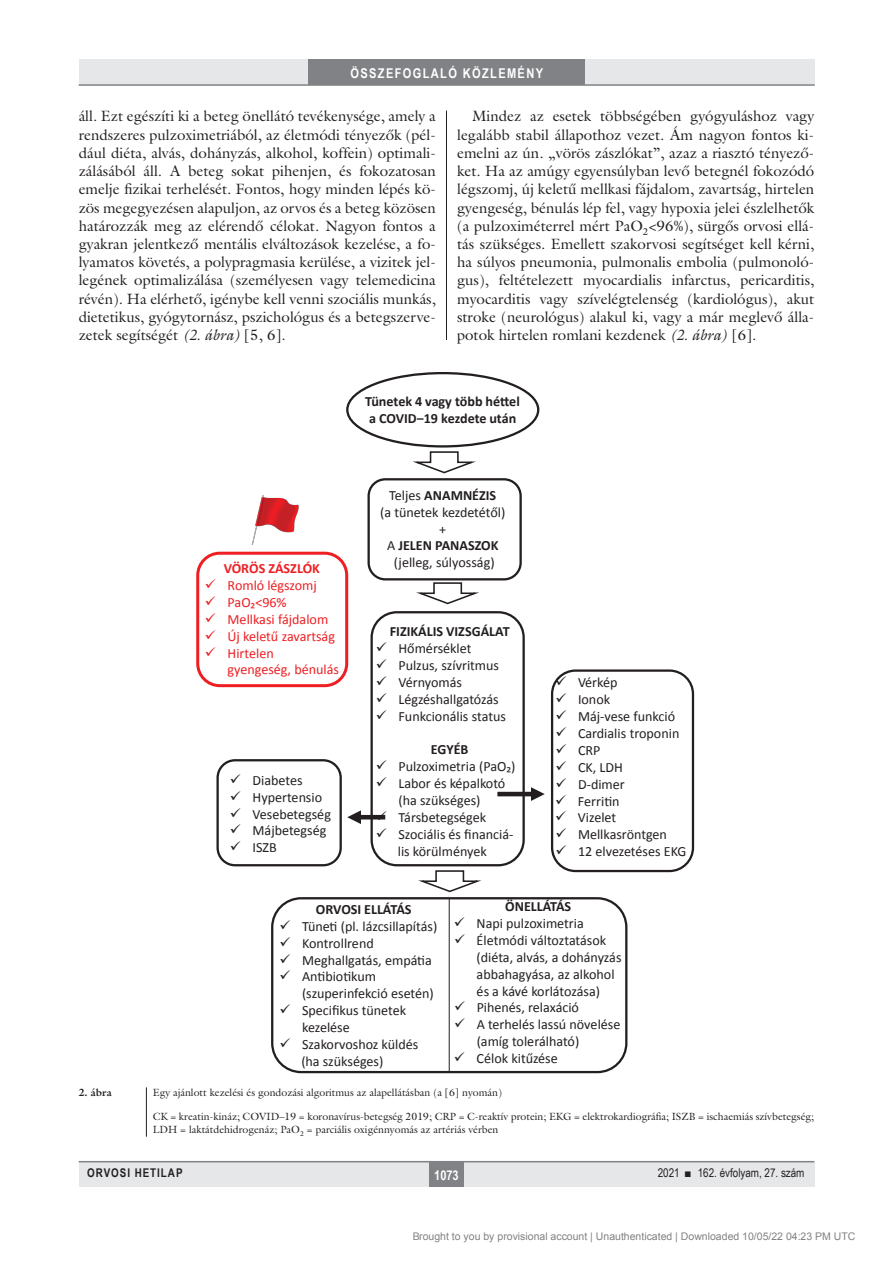
<style>
.page{position:relative;width:893px;height:1263px;background:#fff}
.page>*{position:absolute;margin:0;border:0;box-sizing:border-box;transform-origin:0 0}
.Body_Text{font:15px/18.3px "Galliard Reg";color:#231f20;text-align:justify}
.t1{font:14.1px/17px "Calibri";color:#231f20}
.t2{font:700 14.1px/17px "Calibri";color:#231f20}
.t3{font:14.1px/17px "Calibri";color:#ee1f23}
.t4{font:700 14.1px "Calibri";color:#ee1f23}
.t5{font:700 13.5px "Arial Narrow";letter-spacing:.1em;color:#fff}
.t6{font:12px "Arial Narrow";color:#231f20}
.t7{font:700 12px "Arial Narrow";letter-spacing:.08em;color:#231f20}
.kepalairas2{font:10.5px/13.5px "Galliard Reg";color:#231f20}
.t8{font:10.5px "Arial";color:rgb(0 0 0/.5)}
.kepalairas1{font:700 10.5px "Galliard Reg";color:#231f20}
.s1{font-style:italic}
.s2{font-weight:700}
</style>
<div class="page">
<div style="left:79px;top:1161px;width:735px;height:25px;background:#e6e7e9"></div>
<div style="left:429px;top:1161px;width:34px;height:25px;background:#808285"></div>
<hr style="left:79px;top:1161px;width:735px;height:1px;background:#808285">
<div style="left:79px;top:60px;width:735px;height:25px;background:#e6e7e9"></div>
<div style="left:308px;top:60px;width:277px;height:25px;background:#808285"></div>
<hr style="left:79px;top:84px;width:736px;height:2px;background:#808285">
<hr style="left:446px;top:111px;width:1px;height:1026px;background:#231f20">
<div style="left:346px;top:372px;width:193px;height:75px;border:2px solid #231f20;border-radius:50%"></div>
<svg style="left:415px;top:451px;width:61px;height:23px"></svg>
<div style="left:367px;top:478px;width:155px;height:102px;border:2px solid #231f20;border-radius:17px"></div>
<svg style="left:418px;top:582px;width:61px;height:23px"></svg>
<div style="left:370px;top:611px;width:155px;height:255px;border:2px solid #231f20;border-radius:25px"></div>
<svg style="left:420px;top:870px;width:61px;height:23px"></svg>
<div style="left:271px;top:897px;width:356px;height:176px;border:2px solid #231f20;border-radius:29px"></div>
<hr style="left:449px;top:898px;width:1px;height:174px;background:#231f20">
<svg style="left:497px;top:787px;width:48px;height:14px"></svg>
<div style="left:551px;top:669px;width:143px;height:203px;border:2px solid #231f20;border-radius:23px"></div>
<svg style="left:347px;top:810px;width:38px;height:14px"></svg>
<div style="left:216px;top:759px;width:126px;height:107px;border:2px solid #231f20;border-radius:17px"></div>
<div style="left:196px;top:552px;width:152px;height:135px;border:3px solid #ee1f23;border-radius:22px"></div>
<img style="left:251px;top:495px;width:48px;height:50px">
<hr style="left:146px;top:1087px;width:1px;height:50px;background:#231f20">
<p class="t5" style="left:350px;top:63px;width:194px">ÖSSZEFOGLALÓ KÖZLEMÉNY</p>
<p class="Body_Text" style="left:79px;top:107px;width:359px">áll. Ezt egészíti ki a beteg önellátó tevékenysége, amely a rendszeres pulzoximetriából, az életmódi tényezők (pél&shy;dául diéta, alvás, dohányzás, alkohol, koffein) optimali&shy;zálásából áll. A beteg sokat pihenjen, és fokozatosan emelje fizikai terhelését. Fontos, hogy minden lépés kö&shy;zös megegyezésen alapuljon, az orvos és a beteg közösen határozzák meg az elérendő célokat. Nagyon fontos a gyakran jelentkező mentális elváltozások kezelése, a fo&shy;lyamatos követés, a polypragmasia kerülése, a vizitek jel&shy;legének optimalizálása (személyesen vagy telemedicina révén). Ha elérhető, igénybe kell venni szociális munkás, dietetikus, gyógytornász, pszichológus és a betegszerve&shy;zetek segítségét <span class="s1">(2. ábra)</span> [5, 6].</p>
<p class="Body_Text" style="left:457px;top:107px;width:359px;text-indent:15px">Mindez az esetek többségében gyógyuláshoz vagy legalább stabil állapothoz vezet. Ám nagyon fontos ki&shy;emelni az ún. „vörös zászlókat”, azaz a riasztó tényező&shy;ket. Ha az amúgy egyensúlyban levő betegnél fokozódó légszomj, új keletű mellkasi fájdalom, zavartság, hirtelen gyengeség, bénulás lép fel, vagy hypoxia jelei észlelhetők (a pulzoximéterrel mért PaO<sub>2</sub>&lt;96%), sürgős orvosi ellá&shy;tás szükséges. Emellett szakorvosi segítséget kell kérni, ha súlyos pneumonia, pulmonalis embolia (pulmonoló&shy;gus), feltételezett myocardialis infarctus, pericarditis, myocarditis vagy szívelégtelenség (kardiológus), akut stroke (neurológus) alakul ki, vagy a már meglevő álla&shy;potok hirtelen romlani kezdenek <span class="s1">(2. ábra)</span> [6].</p>
<p class="t4" style="left:224px;top:559px;width:98px">VÖRÖS ZÁSZLÓK</p>
<p class="t3" style="left:205px;top:577px;width:113px">✓ Romló légszomj</p>
<p class="t3" style="left:205px;top:594px;width:83px">✓ PaO₂&lt;96%</p>
<p class="t3" style="left:205px;top:611px;width:125px">✓ Mellkasi fájdalom</p>
<p class="t3" style="left:205px;top:627px;width:132px">✓ Új keletű zavartság</p>
<p class="t3" style="left:228px;top:644px;width:113px;text-indent:-23px">✓ Hirtelen gyengeség, bénulás</p>
<p class="t1" style="left:230px;top:772px;width:74px">✓ Diabetes</p>
<p class="t1" style="left:230px;top:788px;width:94px">✓ Hypertensio</p>
<p class="t1" style="left:230px;top:805px;width:103px">✓ Vesebetegség</p>
<p class="t1" style="left:230px;top:822px;width:98px">✓ Májbetegség</p>
<p class="t1" style="left:230px;top:839px;width:48px">✓ ISZB</p>
<p class="t2" style="left:365px;top:393px;width:156px">Tünetek 4 vagy több héttel a COVID‒19 kezdete után</p>
<p class="t1" style="left:380px;top:487px;width:127px;text-align:center">Teljes <span class="s2">ANAMNÉZIS<br></span>(a tünetek kezdetétől) +<br>A <span class="s2">JELEN PANASZOK </span>(jelleg, súlyosság)</p>
<p class="t2" style="left:390px;top:623px;width:121px">FIZIKÁLIS VIZSGÁLAT</p>
<p class="t1" style="left:376px;top:640px;width:97px">✓ Hőmérséklet</p>
<p class="t1" style="left:376px;top:657px;width:125px">✓ Pulzus, szívritmus</p>
<p class="t1" style="left:376px;top:674px;width:88px">✓ Vérnyomás</p>
<p class="t1" style="left:376px;top:691px;width:124px">✓ Légzéshallgatózás</p>
<p class="t1" style="left:376px;top:707px;width:132px">✓ Funkcionális status</p>
<p class="t2" style="left:431px;top:741px;width:39px">EGYÉB</p>
<p class="t1" style="left:376px;top:758px;width:141px">✓ Pulzoximetria (PaO₂)</p>
<p class="t1" style="left:376px;top:775px;width:131px;text-align:center">✓ Labor és képalkotó (ha szükséges)</p>
<p class="t1" style="left:376px;top:809px;width:112px">✓ Társbetegségek</p>
<p class="t1" style="left:376px;top:826px;width:139px;text-align:center">✓ Szociális és financiá&shy;lis körülmények</p>
<p class="t1" style="left:555px;top:674px;width:64px">✓ Vérkép</p>
<p class="t1" style="left:555px;top:691px;width:56px">✓ Ionok</p>
<p class="t1" style="left:555px;top:708px;width:121px">✓ Máj-vese funkció</p>
<p class="t1" style="left:555px;top:725px;width:126px">✓ Cardialis troponin</p>
<p class="t1" style="left:555px;top:742px;width:47px">✓ CRP</p>
<p class="t1" style="left:555px;top:759px;width:69px">✓ CK, LDH</p>
<p class="t1" style="left:555px;top:775px;width:71px">✓ D-dimer</p>
<p class="t1" style="left:555px;top:792px;width:66px">✓ Ferritin</p>
<p class="t1" style="left:555px;top:809px;width:62px">✓ Vizelet</p>
<p class="t1" style="left:555px;top:826px;width:113px">✓ Mellkasröntgen</p>
<p class="t1" style="left:555px;top:843px;width:133px">✓ 12 elvezetéses EKG</p>
<p class="t2" style="left:316px;top:901px;width:97px">ORVOSI ELLÁTÁS</p>
<p class="t1" style="left:279px;top:918px;width:159px">✓ Tüneti (pl. lázcsillapítás)</p>
<p class="t1" style="left:279px;top:934px;width:96px">✓ Kontrollrend</p>
<p class="t1" style="left:279px;top:951px;width:154px">✓ Meghallgatás, empátia</p>
<p class="t1" style="left:302px;top:968px;width:133px;text-indent:-23px">✓ Antibiotikum (szuperinfekció esetén)</p>
<p class="t1" style="left:302px;top:1002px;width:106px;text-indent:-23px">✓ Specifikus tünetek kezelése</p>
<p class="t1" style="left:301px;top:1036px;width:118px;text-indent:-22px">✓ Szakorvoshoz küldés (ha szükséges)</p>
<p class="t2" style="left:505px;top:898px;width:68px">ÖNELLÁTÁS</p>
<p class="t1" style="left:454px;top:915px;width:131px">✓ Napi pulzoximetria</p>
<p class="t1" style="left:477px;top:932px;width:146px;text-indent:-23px">✓ Életmódi változtatások (diéta, alvás, a dohányzás abbahagyása, az alkohol és a kávé korlátozása)</p>
<p class="t1" style="left:454px;top:999px;width:127px">✓ Pihenés, relaxáció</p>
<p class="t1" style="left:477px;top:1016px;width:145px;text-indent:-23px">✓ A terhelés lassú növelése (amíg tolerálható)</p>
<p class="t1" style="left:454px;top:1050px;width:105px">✓ Célok kitűzése</p>
<p class="kepalairas1" style="left:78px;top:1085px;width:35px">2. ábra</p>
<p class="kepalairas2" style="left:153px;top:1085px;width:351px">Egy ajánlott kezelési és gondozási algoritmus az alapellátásban (a [6] nyomán)</p>
<p class="kepalairas2" style="left:153px;top:1109px;width:663px">CK = kreatin-kináz; COVID–19 = koronavírus-betegség 2019; CRP = C-reaktív protein; EKG = elektrokardiográfia; ISZB = ischaemiás szívbetegség;<br>LDH = laktátdehidrogenáz; PaO<sub>2</sub> = parciális oxigénnyomás az artériás vérben</p>
<p class="t7" style="left:87px;top:1164px;width:97px">ORVOSI HETILAP</p>
<p class="t5" style="left:434px;top:1165px;width:26px">1073</p>
<p class="t6" style="left:658px;top:1164px;width:148px">2021 ■ 162. évfolyam, 27. szám</p>
<p class="t8" style="left:412px;top:1231px;width:445px">Brought to you by provisional account | Unauthenticated | Downloaded 10/05/22 04:23 PM UTC</p>
</div>
